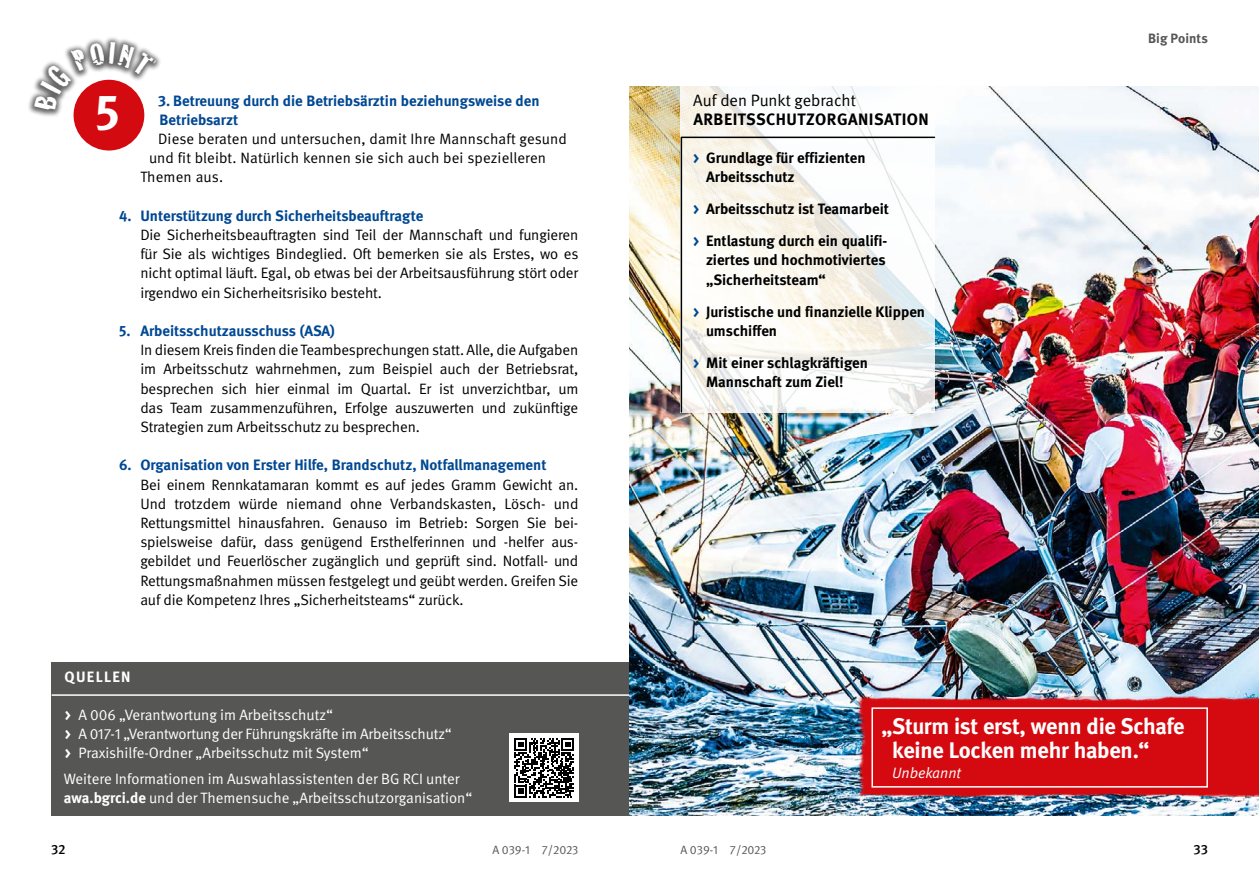
<style>
.page{position:relative;width:1259px;height:893px;background:#fff}
.page>*{position:absolute;margin:0;border:0;box-sizing:border-box;transform-origin:0 0}
.t1{font:700 49.5px "DGUV Meta";color:#fff}
.Inhalt_Fließtext{font:700 22.5px/24px "DGUV Meta";letter-spacing:-.01em;color:#fff}
.Inhalt_Anleser{font:700 16.5px/19.2px "DGUV Meta";letter-spacing:.03em;color:#000}
.t2{font:15px/19.2px "DGUV Meta";letter-spacing:-.01em;color:#000}
.Inhalt_Fließtext__Bullet{font:15px/19.2px "DGUV Meta";color:#fff}
.t3{font:700 15px/19.2px "DGUV Meta";color:#000}
.t4{font:15px "DGUV Meta";letter-spacing:.01em;color:#000}
.t5{font:700 15px "DGUV Meta";color:#004893}
.Inhalt_Fließtext-2{font:italic 15px "DGUV Meta";color:#fff}
.Inhalt_Fließtext-3{font:700 15px "DGUV Meta";letter-spacing:.09em;color:#fff}
.t6{font:700 13.5px "DGUV Meta";letter-spacing:.005em;color:#565655}
.t7{font:500 13.5px "DGUV Meta";color:#000}
.t8{font:12px "DGUV Meta";color:#565655}
.s1{font-weight:700;color:#004893}
.s2{font-weight:700}
.s3{font-weight:400}
.s4{color:#004893}
</style>
<div class="page">
<div style="left:51px;top:662px;width:578px;height:154px;background:#565655"></div>
<hr style="left:52px;top:694px;width:578px;height:2px;background:#fff">
<img style="left:629px;top:86px;width:630px;height:730px">
<div style="left:680px;top:43px;width:255px;height:370px;background:#fff"></div>
<img style="left:857px;top:697px;width:402px;height:100px">
<div style="left:871px;top:707px;width:337px;height:81px;border:2px solid #fff"></div>
<svg style="left:680px;top:136px;width:256px;height:277px"></svg>
<div style="left:510px;top:734px;width:69px;height:68px;background:#fff"></div>
<svg style="left:514px;top:738px;width:60px;height:60px"></svg>
<svg style="left:28px;top:37px;width:132px;height:114px"></svg>
<p class="t5" style="left:158px;top:91px;width:383px">3. Betreuung durch die Betriebsärztin beziehungsweise den</p>
<p class="t5" style="left:160px;top:111px;width:80px">Betriebsarzt</p>
<p class="t4" style="left:158px;top:130px;width:410px">Diese beraten und untersuchen, damit Ihre Mannschaft gesund</p>
<p class="t4" style="left:149px;top:149px;width:398px">und fit bleibt. Natürlich kennen sie sich auch bei spezielleren</p>
<p class="t4" style="left:140px;top:168px;width:84px">Themen aus.</p>
<p class="t2" style="left:140px;top:206px;width:439px;text-indent:-21px"><span class="s1">4. Unterstützung durch Sicherheitsbeauftragte<br></span>Die Sicherheitsbeauftragten sind Teil der Mannschaft und fungieren für Sie als wichtiges Bindeglied. Oft bemerken sie als Erstes, wo es nicht optimal läuft. Egal, ob etwas bei der Arbeitsausführung stört oder irgendwo ein Sicherheitsrisiko besteht.</p>
<p class="t2" style="left:140px;top:321px;width:439px;text-indent:-21px"><span class="s1">5. Arbeitsschutzausschuss (ASA)<br></span>In diesem Kreis finden die Teambesprechungen statt. Alle, die Aufgaben im Arbeitsschutz wahrnehmen, zum Beispiel auch der Betriebsrat, besprechen sich hier einmal im Quartal. Er ist unverzichtbar, um das Team zusammenzuführen, Erfolge auszuwerten und zukünftige Strategien zum Arbeitsschutz zu besprechen.</p>
<p class="t2" style="left:140px;top:456px;width:439px;text-indent:-21px"><span class="s1">6. Organisation von Erster Hilfe, Brandschutz, Notfallmanagement<br></span>Bei einem Rennkatamaran kommt es auf jedes Gramm Gewicht an.<br>Und trotzdem würde niemand ohne Verbandskasten, Lösch- und Rettungsmittel hinausfahren. Genauso im Betrieb: Sorgen Sie bei&shy;spielsweise dafür, dass genügend Ersthelferinnen und -helfer aus&shy;gebildet und Feuerlöscher zugänglich und geprüft sind. Notfall- und Rettungsmaßnahmen müssen festgelegt und geübt werden. Greifen Sie auf die Kompetenz Ihres „Sicherheitsteams“ zurück.</p>
<h1 class="t1" style="left:96px;top:82px;width:26px">5</h1>
<p class="Inhalt_Fließtext-3" style="left:65px;top:667px;width:68px">QUELLEN</p>
<p class="Inhalt_Fließtext__Bullet" style="left:65px;top:705px;width:270px"><span class="s2">&gt;</span> A 006 „Verantwortung im Arbeitsschutz“</p>
<p class="Inhalt_Fließtext__Bullet" style="left:65px;top:725px;width:388px"><span class="s2">&gt;</span> A 017-1 „Verantwortung der Führungskräfte im Arbeitsschutz“</p>
<p class="Inhalt_Fließtext__Bullet" style="left:65px;top:744px;width:305px"><span class="s2">&gt;</span> Praxishilfe-Ordner „Arbeitsschutz mit System“</p>
<p class="Inhalt_Fließtext__Bullet" style="left:64px;top:769px;width:410px">Weitere Informationen im Auswahlassistenten der BG RCI unter <span class="s2">awa.bgrci.de</span> und der Themensuche „Arbeitsschutzorganisation“</p>
<p class="Inhalt_Anleser" style="left:693px;top:91px;width:237px"><span class="s3">Auf den Punkt gebracht<br></span>ARBEITSSCHUTZORGANISATION</p>
<p class="t3" style="left:706px;top:149px;width:161px;text-indent:-13px"><span class="s4">&gt;</span> Grundlage für effizienten<br>Arbeitsschutz</p>
<p class="t3" style="left:693px;top:200px;width:197px"><span class="s4">&gt;</span> Arbeitsschutz ist Teamarbeit</p>
<p class="t3" style="left:706px;top:232px;width:183px;text-align:justify;text-indent:-13px"><span class="s4">&gt;</span> Entlastung durch ein qualifi&shy;ziertes und hochmotiviertes „Sicherheitsteam“</p>
<p class="t3" style="left:706px;top:302px;width:220px;text-indent:-13px"><span class="s4">&gt;</span> Juristische und finanzielle Klippen umschiffen</p>
<p class="t3" style="left:706px;top:353px;width:163px;text-indent:-13px"><span class="s4">&gt;</span> Mit einer schlagkräftigen<br>Mannschaft zum Ziel!</p>
<p class="t6" style="left:1148px;top:31px;width:61px">Big Points</p>
<p class="Inhalt_Fließtext" style="left:892px;top:715px;width:294px;text-indent:-11px">„Sturm ist erst, wenn die Schafe keine Locken mehr haben.“</p>
<p class="Inhalt_Fließtext-2" style="left:892px;top:764px;width:70px">Unbekannt</p>
<p class="t8" style="left:492px;top:843px;width:87px">A 039-1 7/2023</p>
<p class="t8" style="left:680px;top:843px;width:87px">A 039-1 7/2023</p>
<p class="t7" style="left:51px;top:842px;width:16px">32</p>
<p class="t7" style="left:1193px;top:842px;width:16px">33</p>
</div>
